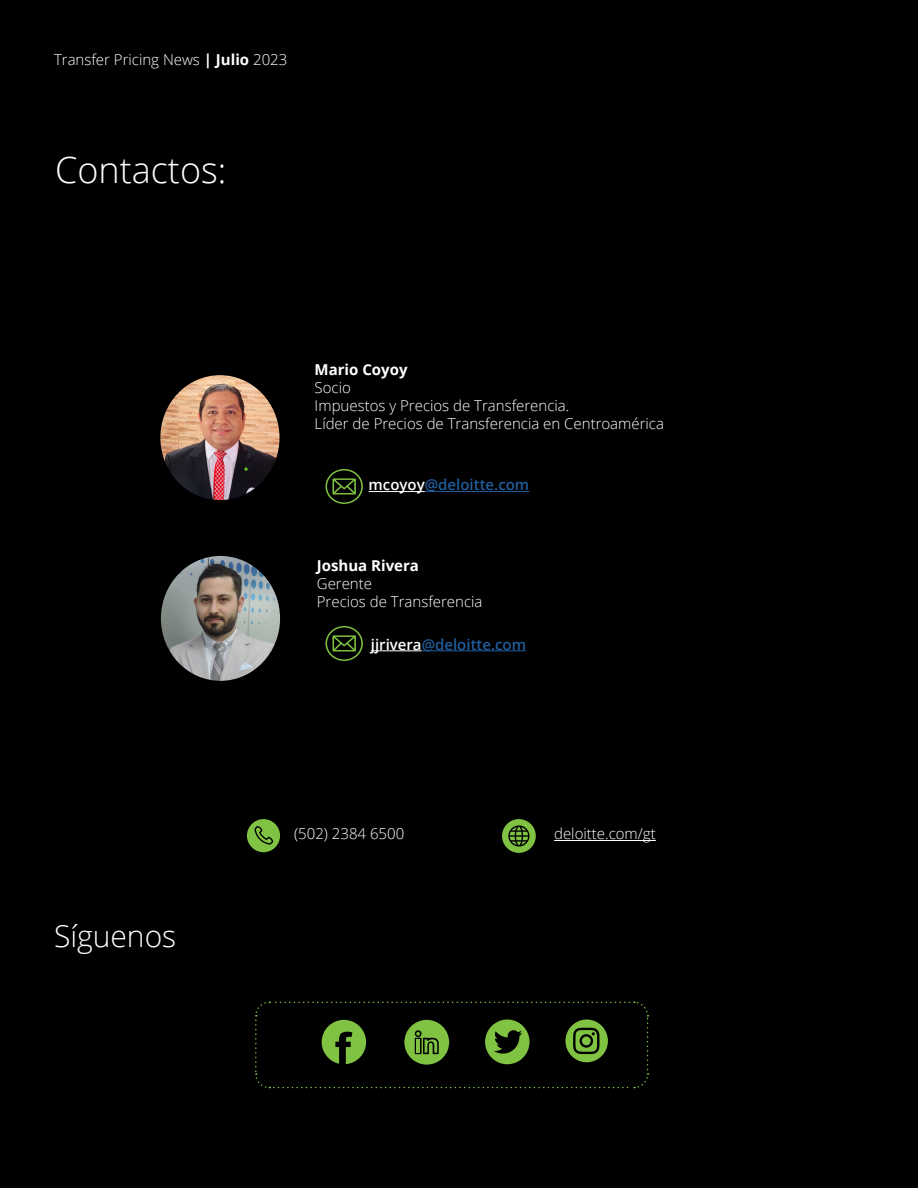
<style>
.page{position:relative;width:918px;height:1188px;background:#fff}
.page>*{position:absolute;margin:0;border:0;box-sizing:border-box;transform-origin:0 0}
.t1{font:300 36px "Open Sans";color:#fff}
.t2{font:300 30px "Open Sans";color:#fff}
.t3{font:300 15px/18px "Open Sans";color:#fff}
.t4{font:600 15px "Open Sans";color:#215e9e}
.t5{font:700 15px "Open Sans";color:#fff}
.s1{font-weight:700;font-style:italic}
.s2{font-weight:700}
.s3{color:#fff}
</style>
<div class="page">
<div style="left:1px;top:1px;width:916px;height:1186px;background:#000"></div>
<img style="left:160px;top:375px;width:120px;height:125px">
<hr style="left:369px;top:491px;width:56px;height:1px;background:#fff">
<hr style="left:425px;top:491px;width:104px;height:1px;background:#215e9e">
<svg style="left:325px;top:469px;width:38px;height:35px"></svg>
<hr style="left:371px;top:650px;width:51px;height:1px;background:#fff">
<hr style="left:422px;top:650px;width:104px;height:1px;background:#215e9e">
<svg style="left:325px;top:626px;width:38px;height:35px"></svg>
<svg style="left:247px;top:819px;width:33px;height:33px"></svg>
<svg style="left:502px;top:819px;width:34px;height:34px"></svg>
<hr style="left:554px;top:840px;width:102px;height:1px;background:#fff">
<svg style="left:255px;top:1001px;width:394px;height:88px"></svg>
<img style="left:161px;top:556px;width:119px;height:125px">
<p class="t3" style="left:54px;top:51px;width:235px">Transfer Pricing News <span class="s1">|</span> <span class="s2">Julio</span> 2023</p>
<h1 class="t1" style="left:55px;top:146px;width:173px">Contactos:</h1>
<h2 class="t2" style="left:54px;top:916px;width:124px">Síguenos</h2>
<p class="t5" style="left:315px;top:359px;width:94px">Mario Coyoy</p>
<p class="t3" style="left:315px;top:378px;width:351px">Socio<br>Impuestos y Precios de Transferencia.<br>Líder de Precios de Transferencia en Centroamérica</p>
<p class="t4" style="left:369px;top:475px;width:162px"><span class="s3">mcoyoy</span>@deloitte.com</p>
<p class="t5" style="left:317px;top:554px;width:104px">Joshua Rivera</p>
<p class="t3" style="left:317px;top:574px;width:167px">Gerente<br>Precios de Transferencia</p>
<p class="t4" style="left:371px;top:634px;width:157px"><span class="s3">jjrivera</span>@deloitte.com</p>
<p class="t3" style="left:294px;top:824px;width:112px">(502) 2384 6500</p>
<p class="t3" style="left:554px;top:825px;width:103px">deloitte.com/gt</p>
</div>
